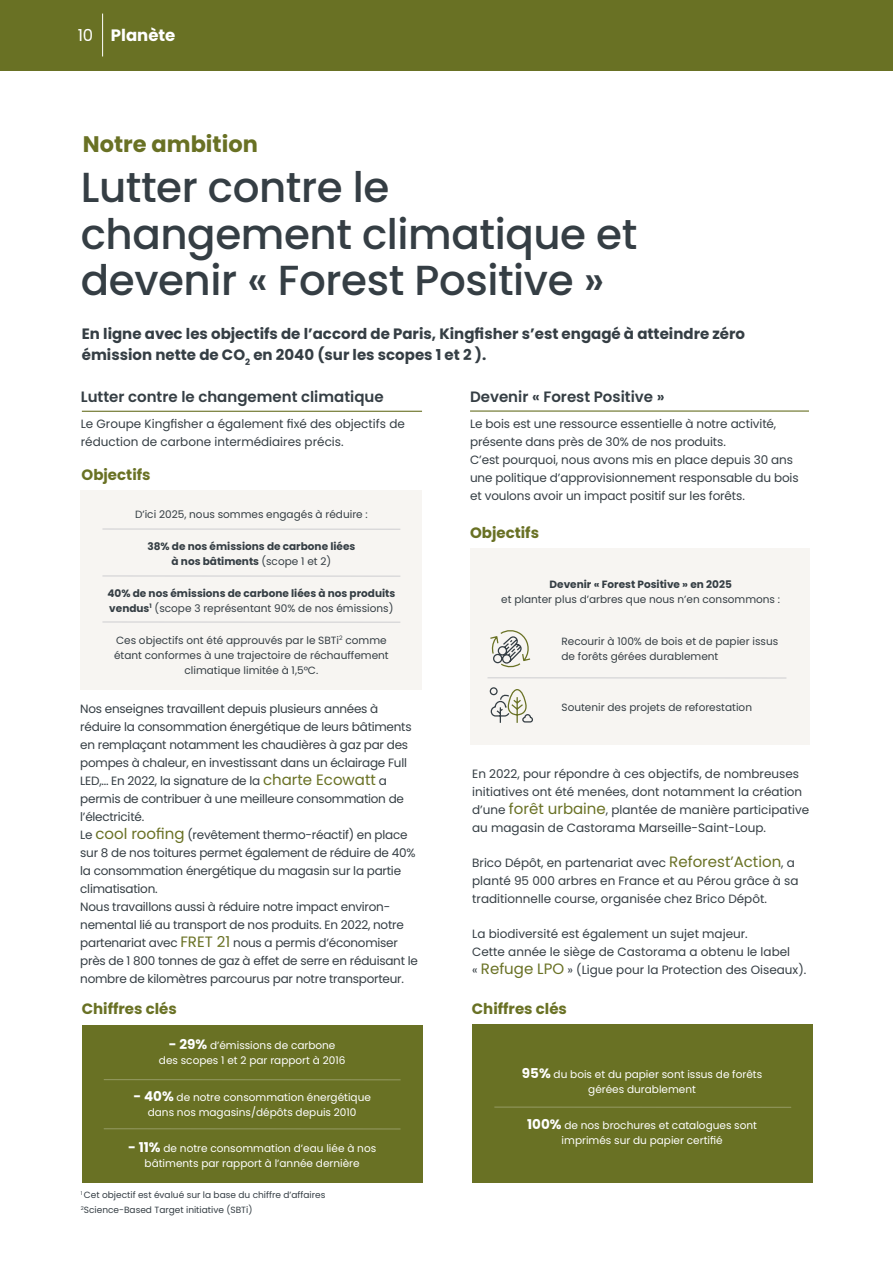
<style>
.page{position:relative;width:893px;height:1263px;background:#fff}
.page>*{position:absolute;margin:0;border:0;box-sizing:border-box;transform-origin:0 0}
.t1{font:500 42px/46.5px "Poppins";letter-spacing:-.01em;color:#353e44}
.t2{font:700 22.5px "Poppins";color:#697124}
.t3{font:700 16.5px "Poppins";color:#fff}
.t4{font:700 15px/21px "Poppins";color:#353e44}
.t5{font:600 15px "Poppins";color:#353e44}
.t6{font:700 15px "Poppins";color:#697124}
.t7{font:12px/18px "Poppins";letter-spacing:-.01em;color:#353e44}
.t8{font:10.5px/15px "Poppins";color:#353e44;text-align:center}
.t9{font:10.5px/15px "Poppins";color:#fff;text-align:center}
.t10{font:700 10.5px/15px "Poppins";color:#353e44;text-align:center}
.t11{font:9px "Poppins";color:#353e44}
.s1{font-weight:400}
.s2{font-size:15px;color:#697124}
.s3{font-weight:700}
.s4{font-weight:700;font-size:13.5px}
</style>
<div class="page">
<div style="left:0;top:0;width:893px;height:70px;background:#697124"></div>
<div style="left:470px;top:548px;width:340px;height:197px;background:#f7f5f2"></div>
<hr style="left:487px;top:677px;width:299px;height:1px;background:#cdcdd0">
<div style="left:82px;top:1025px;width:340px;height:157px;background:#697124"></div>
<div style="left:472px;top:1024px;width:340px;height:158px;background:#697124"></div>
<hr style="left:104px;top:1079px;width:297px;height:1px;background:#fff">
<hr style="left:494px;top:1107px;width:297px;height:1px;background:#fff">
<hr style="left:104px;top:1128px;width:297px;height:1px;background:#fff">
<div style="left:81px;top:490px;width:341px;height:200px;background:#f7f5f2"></div>
<svg style="left:489px;top:630px;width:45px;height:93px"></svg>
<hr style="left:82px;top:411px;width:340px;height:1px;background:#697124">
<hr style="left:470px;top:410px;width:339px;height:2px;background:#697124">
<hr style="left:102px;top:529px;width:298px;height:1px;background:#cdcdd0">
<hr style="left:102px;top:576px;width:298px;height:1px;background:#cdcdd0">
<hr style="left:102px;top:622px;width:298px;height:1px;background:#cdcdd0">
<hr style="left:102px;top:14px;width:1px;height:43px;background:#fff">
<p class="t3" style="left:78px;top:25px;width:99px"><span class="s1">10</span> Planète</p>
<p class="t2" style="left:83px;top:131px;width:176px">Notre ambition</p>
<p class="t1" style="left:81px;top:164px;width:558px">Lutter contre le changement climatique et devenir « Forest Positive »</p>
<p class="t4" style="left:82px;top:323px;width:665px">En ligne avec les objectifs de l’accord de Paris, Kingfisher s’est engagé à atteindre zéro émission nette de CO<sub>2</sub> en 2040 (sur les scopes 1 et 2 ).</p>
<p class="t5" style="left:81px;top:388px;width:304px">Lutter contre le changement climatique</p>
<p class="t7" style="left:81px;top:415px;width:326px">Le Groupe Kingfisher a également fixé des objectifs de réduction de carbone intermédiaires précis.</p>
<p class="t5" style="left:470px;top:388px;width:196px">Devenir « Forest Positive »</p>
<p class="t7" style="left:470px;top:415px;width:330px">Le bois est une ressource essentielle à notre activité, présente dans près de 30% de nos produits.<br>C’est pourquoi, nous avons mis en place depuis 30 ans une politique d’approvisionnement responsable du bois et voulons avoir un impact positif sur les forêts.</p>
<p class="t6" style="left:82px;top:466px;width:70px">Objectifs</p>
<p class="t8" style="left:135px;top:506px;width:234px">D’ici 2025, nous sommes engagés à réduire :</p>
<p class="t10" style="left:147px;top:538px;width:209px">38% de nos émissions de carbone liées à nos bâtiments <span class="s1">(scope 1 et 2)</span></p>
<p class="t10" style="left:107px;top:585px;width:289px;text-align:left">40% de nos émissions de carbone liées à nos produits vendus<sup>1</sup> <span class="s1">(scope 3 représentant 90% de nos émissions)</span></p>
<p class="t8" style="left:114px;top:632px;width:276px">Ces objectifs ont été approuvés par le SBTi<sup>2</sup> comme étant conformes à une trajectoire de réchauffement climatique limitée à 1,5°C.</p>
<p class="t7" style="left:80px;top:700px;width:339px">Nos enseignes travaillent depuis plusieurs années à réduire la consommation énergétique de leurs bâtiments en remplaçant notamment les chaudières à gaz par des pompes à chaleur, en investissant dans un éclairage Full LED,... En 2022, la signature de la <span class="s2">charte Ecowatt</span> a permis de contribuer à une meilleure consommation de l’électricité.<br>Le <span class="s2">cool roofing</span> (revêtement thermo-réactif) en place sur 8 de nos toitures permet également de réduire de 40% la consommation énergétique du magasin sur la partie climatisation.<br>Nous travaillons aussi à réduire notre impact environ&shy;nemental lié au transport de nos produits. En 2022, notre partenariat avec <span class="s2">FRET 21</span> nous a permis d’économiser près de 1 800 tonnes de gaz à effet de serre en réduisant le nombre de kilomètres parcourus par notre transporteur.</p>
<p class="t6" style="left:470px;top:524px;width:70px">Objectifs</p>
<p class="t8" style="left:501px;top:576px;width:280px"><span class="s3">Devenir « Forest Positive » en 2025<br></span>et planter plus d’arbres que nous n’en consommons :</p>
<p class="t8" style="left:562px;top:634px;width:218px;text-align:left">Recourir à 100% de bois et de papier issus de forêts gérées durablement</p>
<p class="t8" style="left:562px;top:699px;width:192px">Soutenir des projets de reforestation</p>
<p class="t7" style="left:472px;top:764px;width:338px">En 2022, pour répondre à ces objectifs, de nombreuses initiatives ont été menées, dont notamment la création d’une <span class="s2">forêt urbaine</span>, plantée de manière participative au magasin de Castorama Marseille-Saint-Loup.</p>
<p class="t7" style="left:472px;top:853px;width:328px">Brico Dépôt, en partenariat avec <span class="s2">Reforest’Action</span>, a planté 95 000 arbres en France et au Pérou grâce à sa traditionnelle course, organisée chez Brico Dépôt.</p>
<p class="t7" style="left:472px;top:924px;width:336px">La biodiversité est également un sujet majeur.<br>Cette année le siège de Castorama a obtenu le label<br>« <span class="s2">Refuge LPO</span> » (Ligue pour la Protection des Oiseaux).</p>
<p class="t6" style="left:82px;top:1000px;width:97px">Chiffres clés</p>
<p class="t6" style="left:472px;top:1000px;width:97px">Chiffres clés</p>
<p class="t9" style="left:159px;top:1038px;width:188px"><span class="s4">- 29%</span> d’émissions de carbone des scopes 1 et 2 par rapport à 2016</p>
<p class="t9" style="left:133px;top:1089px;width:239px"><span class="s4">- 40%</span> de notre consommation énergétique dans nos magasins/dépôts depuis 2010</p>
<p class="t9" style="left:128px;top:1141px;width:250px"><span class="s4">- 11%</span> de notre consommation d’eau liée à nos bâtiments par rapport à l’année dernière</p>
<p class="t11" style="left:81px;top:1190px;width:246px"><sup>1</sup> Cet objectif est évalué sur la base du chiffre d’affaires</p>
<p class="t11" style="left:81px;top:1205px;width:173px"><sup>2</sup>Science-Based Target initiative (SBTi)</p>
<p class="t9" style="left:522px;top:1066px;width:242px"><span class="s4">95%</span> du bois et du papier sont issus de forêts gérées durablement</p>
<p class="t9" style="left:527px;top:1118px;width:231px"><span class="s4">100%</span> de nos brochures et catalogues sont imprimés sur du papier certifié</p>
</div>
